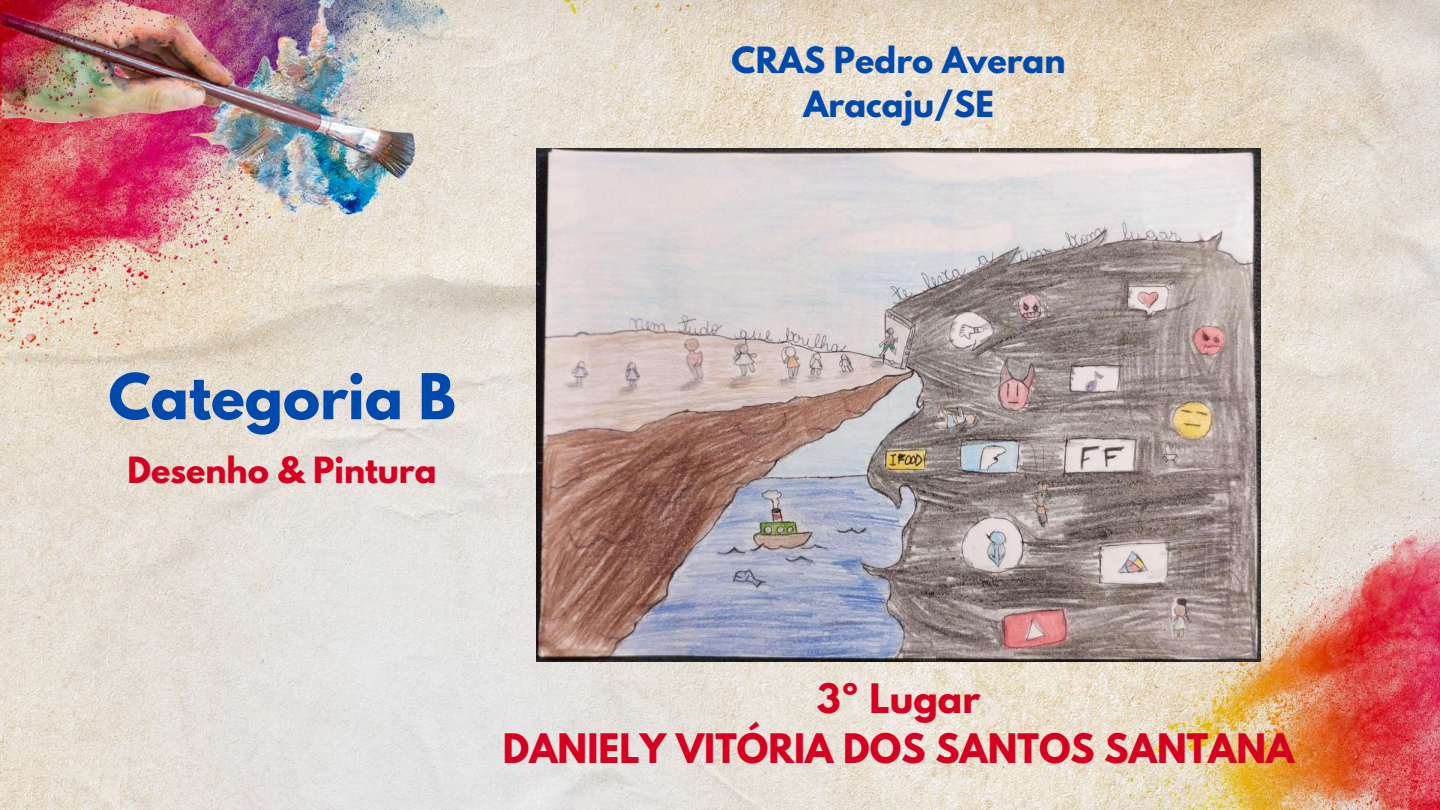
<style>
.page{position:relative;width:1440px;height:810px;background:#fff}
.page>*{position:absolute;margin:0;border:0;box-sizing:border-box;transform-origin:0 0}
.t1{font:700 56px "League Spartan";color:#004aad}
.t2{font:700 36px/50.2px "League Spartan";color:#d60020;text-align:center}
.t3{font:700 32px/44.2px "League Spartan";color:#004aad;text-align:center}
.t4{font:700 32px "League Spartan";color:#d60020}
</style>
<div class="page">
<img style="left:0;top:0;width:1440px;height:810px">
<img style="left:537px;top:148px;width:724px;height:513px">
<p class="t3" style="left:732px;top:42px;width:336px">CRAS Pedro Averan<br>Aracaju/SE</p>
<h1 class="t1" style="left:108px;top:369px;width:349px">Categoria B</h1>
<p class="t4" style="left:128px;top:454px;width:311px">Desenho &amp; Pintura</p>
<p class="t2" style="left:503px;top:678px;width:793px">3º Lugar<br>DANIELY VITÓRIA DOS SANTOS SANTANA</p>
</div>
